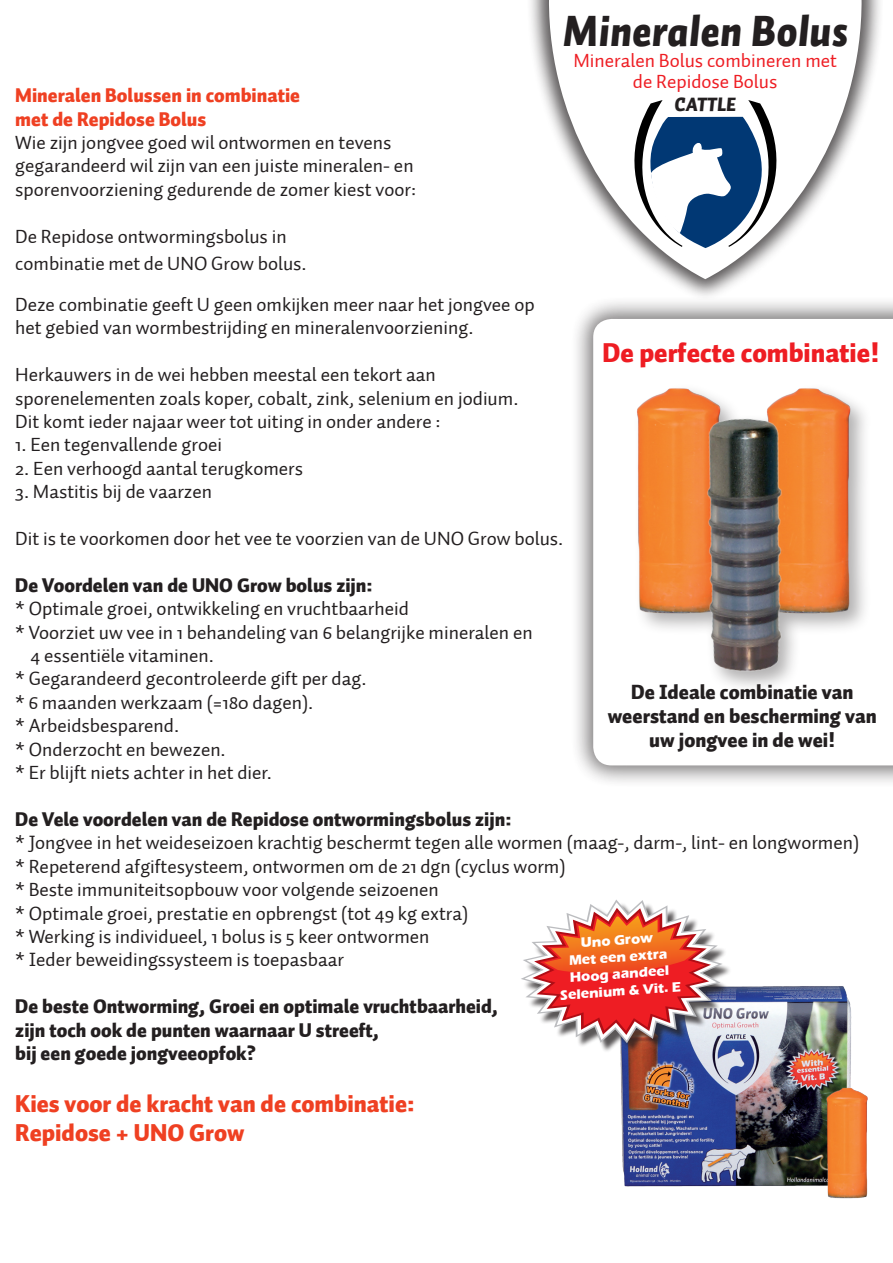
<style>
.page{position:relative;width:893px;height:1263px;background:#fff}
.page>*{position:absolute;margin:0;border:0;box-sizing:border-box;transform-origin:0 0}
.t1{font:italic 900 42.9px "Auto 1";color:#231f20}
.t2{font:900 26.7px "Auto 1";color:#ee1d23}
.t3{font:900 24px/28.8px "Auto 1";color:#ef4022}
.t4{font:900 20.25px/24.3px "Auto 1";color:#231f20;text-align:center}
.t5{font:19.5px/23.4px "Auto 1";color:#231f20}
.t6{font:900 19.5px/23.4px "Auto 1";color:#231f20}
.t7{font:900 19.5px/23.4px "Auto 1";color:#ef4022}
.t8{font:19.5px/21px "Auto 1";color:#ee1d23;text-align:center}
.t9{font:italic 900 18.9px "Auto 1";color:#231f20}
.t10{font:700 14.1px/17px "Eras ITC";color:#fff;text-align:center}
</style>
<div class="page">
<div style="left:524px;top:0;width:358px;height:299px;background:#231f20;opacity:.75"></div>
<svg style="left:524px;top:0;width:358px;height:279px"></svg>
<svg style="left:626px;top:100px;width:159px;height:148px"></svg>
<div style="left:568px;top:294px;width:325px;height:493px;background:#231f20;opacity:.75"></div>
<svg style="left:593px;top:319px;width:300px;height:446px"></svg>
<div style="left:631px;top:382px;width:240px;height:311px;background:#231f20;opacity:.35"></div>
<img style="left:635px;top:385px;width:88px;height:232px">
<img style="left:765px;top:385px;width:88px;height:232px">
<img style="left:655px;top:403px;width:176px;height:282px">
<img style="left:620px;top:986px;width:232px;height:201px">
<img style="left:826px;top:1086px;width:42px;height:113px">
<div style="left:522px;top:901px;width:209px;height:152px;background:#231f20;opacity:.75"></div>
<svg style="left:521px;top:899px;width:207px;height:152px"></svg>
<img style="left:544px;top:915px;width:153px;height:59px">
<h1 class="t1" style="left:562px;top:3px;width:287px">Mineralen Bolus</h1>
<p class="t8" style="left:573px;top:50px;width:265px">Mineralen Bolus combineren met de Repidose Bolus</p>
<p class="t7" style="left:15px;top:85px;width:286px">Mineralen Bolussen in combinatie met de Repidose Bolus</p>
<p class="t5" style="left:15px;top:131px;width:402px">Wie zijn jongvee goed wil ontwormen en tevens gegarandeerd wil zijn van een juiste mineralen- en sporenvoorziening gedurende de zomer kiest voor:</p>
<p class="t5" style="left:15px;top:223px;width:293px;line-height:27px">De Repidose ontwormingsbolus in combinatie met de UNO Grow bolus.</p>
<p class="t5" style="left:15px;top:293px;width:521px">Deze combinatie geeft U geen omkijken meer naar het jongvee op het gebied van wormbestrijding en mineralenvoorziening.</p>
<p class="t5" style="left:15px;top:363px;width:505px">Herkauwers in de wei hebben meestal een tekort aan sporenelementen zoals koper, cobalt, zink, selenium en jodium.<br>Dit komt ieder najaar weer tot uiting in onder andere :</p>
<p class="t5" style="left:15px;top:433px;width:208px">1. Een tegenvallende groei</p>
<p class="t5" style="left:15px;top:457px;width:289px">2. Een verhoogd aantal terugkomers</p>
<p class="t5" style="left:15px;top:480px;width:198px">3. Mastitis bij de vaarzen</p>
<p class="t5" style="left:15px;top:527px;width:550px">Dit is te voorkomen door het vee te voorzien van de UNO Grow bolus.</p>
<p class="t6" style="left:15px;top:574px;width:359px">De Voordelen van de UNO Grow bolus zijn:</p>
<p class="t5" style="left:15px;top:597px;width:395px">* Optimale groei, ontwikkeling en vruchtbaarheid</p>
<p class="t5" style="left:15px;top:621px;width:519px">* Voorziet uw vee in 1 behandeling van 6 belangrijke mineralen en</p>
<p class="t5" style="left:30px;top:644px;width:185px">4 essentiële vitaminen.</p>
<p class="t5" style="left:15px;top:667px;width:353px">* Gegarandeerd gecontroleerde gift per dag.</p>
<p class="t5" style="left:15px;top:691px;width:299px">* 6 maanden werkzaam (=180 dagen).</p>
<p class="t5" style="left:15px;top:714px;width:165px">* Arbeidsbesparend.</p>
<p class="t5" style="left:15px;top:738px;width:212px">* Onderzocht en bewezen.</p>
<p class="t5" style="left:15px;top:761px;width:258px">* Er blijft niets achter in het dier.</p>
<p class="t6" style="left:15px;top:808px;width:498px">De Vele voordelen van de Repidose ontwormingsbolus zijn:</p>
<p class="t5" style="left:15px;top:831px;width:845px">* Jongvee in het weideseizoen krachtig beschermt tegen alle wormen (maag-, darm-, lint- en longwormen) * Repeterend afgiftesysteem, ontwormen om de 21 dgn (cyclus worm)<br>* Beste immuniteitsopbouw voor volgende seizoenen<br>* Optimale groei, prestatie en opbrengst (tot 49 kg extra)<br>* Werking is individueel, 1 bolus is 5 keer ontwormen<br>* Ieder beweidingssysteem is toepasbaar</p>
<p class="t6" style="left:15px;top:995px;width:484px">De beste Ontworming, Groei en optimale vruchtbaarheid, zijn toch ook de punten waarnaar U streeft,<br>bij een goede jongveeopfok?</p>
<p class="t3" style="left:15px;top:1090px;width:401px">Kies voor de kracht van de combinatie:<br>Repidose + UNO Grow</p>
<p class="t9" style="left:675px;top:92px;width:63px">CATTLE</p>
<h2 class="t2" style="left:602px;top:335px;width:278px">De perfecte combinatie!</h2>
<p class="t4" style="left:608px;top:680px;width:271px">De Ideale combinatie van weerstand en bescherming van uw jongvee in de wei!</p>
<p class="t10" style="left:556px;top:936px;width:123px;rotate:-4deg">Uno Grow<br>Met een extra<br>Hoog aandeel<br>Selenium &amp; Vit. E</p>
</div>
